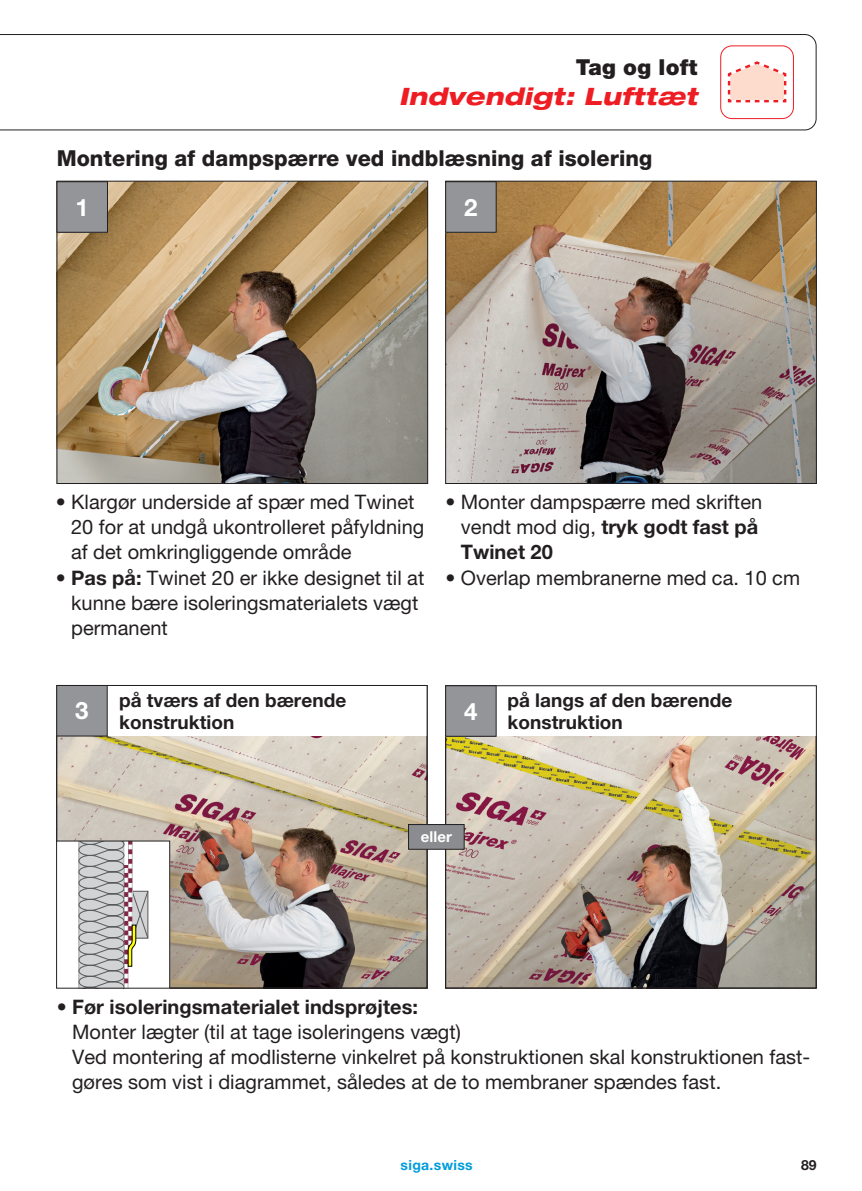
<style>
.page{position:relative;width:862px;height:1191px;background:#fff}
.page>*{position:absolute;margin:0;border:0;box-sizing:border-box;transform-origin:0 0}
.t1{font:italic 800 expanded 24px "Helvetica Neue LT Pro";letter-spacing:.015em;color:#ee1d23}
.t2{font:700 24px "Helvetica Neue LT Pro";color:#fff}
.t3{font:800 22px "Helvetica Neue LT Pro";letter-spacing:.005em;color:#231f20}
.t4{font:900 22px "Helvetica Neue LT Pro";letter-spacing:.01em;color:#231f20}
.t5{font:20px/25.2px "Helvetica Neue LT Pro";letter-spacing:.005em;color:#231f20}
.t6{font:700 19px/22px "Helvetica Neue LT Pro";letter-spacing:.005em;color:#231f20}
.t7{font:700 15px "Helvetica Neue LT Pro";letter-spacing:.005em;color:#fff}
.t8{font:700 14px "Helvetica Neue LT Pro";letter-spacing:.025em;color:#009cdb}
.t9{font:700 14px "Helvetica Neue LT Pro";color:#231f20}
.s1{font-weight:700}
</style>
<div class="page">
<svg style="left:0;top:34px;width:816px;height:96px"></svg>
<svg style="left:726px;top:60px;width:61px;height:44px"></svg>
<div style="left:720px;top:45px;width:74px;height:74px;border:1px solid #ee1d23;border-radius:11px"></div>
<img style="left:447px;top:183px;width:367px;height:299px">
<div style="left:445px;top:181px;width:371px;height:303px;border:1px solid #231f20"></div>
<img style="left:447px;top:736px;width:367px;height:250px">
<img style="left:58px;top:736px;width:367px;height:250px">
<img style="left:59px;top:183px;width:367px;height:299px">
<div style="left:57px;top:181px;width:371px;height:303px;border:1px solid #231f20"></div>
<div style="left:57px;top:182px;width:50px;height:50px;background:#939598"></div>
<div style="left:57px;top:181px;width:51px;height:51px;border:1px solid #231f20"></div>
<div style="left:446px;top:182px;width:50px;height:50px;background:#939598"></div>
<div style="left:445px;top:181px;width:51px;height:51px;border:1px solid #231f20"></div>
<div style="left:57px;top:685px;width:50px;height:51px;background:#939598"></div>
<div style="left:56px;top:685px;width:51px;height:51px;border:1px solid #231f20"></div>
<div style="left:445px;top:685px;width:371px;height:303px;border:1px solid #231f20"></div>
<div style="left:446px;top:685px;width:50px;height:51px;background:#939598"></div>
<div style="left:445px;top:685px;width:51px;height:51px;border:1px solid #231f20"></div>
<div style="left:408px;top:824px;width:56px;height:25px;background:#8a8c8f"></div>
<div style="left:408px;top:824px;width:56px;height:25px;border:1px solid #231f20"></div>
<div style="left:57px;top:841px;width:113px;height:147px;background:#fff"></div>
<svg style="left:79px;top:843px;width:69px;height:143px"></svg>
<div style="left:56px;top:841px;width:114px;height:147px;border:1px solid #231f20"></div>
<p class="t4" style="left:576px;top:54px;width:123px">Tag og loft</p>
<p class="t1" style="left:399px;top:81px;width:300px">Indvendigt: Lufttæt</p>
<p class="t3" style="left:57px;top:145px;width:597px">Montering af dampspærre ved indblæsning af isolering</p>
<p class="t2" style="left:76px;top:192px;width:15px">1</p>
<p class="t2" style="left:464px;top:192px;width:15px">2</p>
<p class="t5" style="left:71px;top:489px;width:355px;text-indent:-15px">• Klargør underside af spær med Twinet<br>20 for at undgå ukontrolleret påfyldning af det omkringliggende område</p>
<p class="t5" style="left:71px;top:564px;width:355px;text-indent:-15px">• <span class="s1">Pas på:</span> Twinet 20 er ikke designet til at kunne bære isoleringsmaterialets vægt permanent</p>
<p class="t5" style="left:461px;top:489px;width:303px;text-indent:-15px">• Monter dampspærre med skriften vendt mod dig, <span class="s1">tryk godt fast på<br>Twinet 20</span></p>
<p class="t5" style="left:445px;top:564px;width:356px">• Overlap membranerne med ca. 10 cm</p>
<p class="t6" style="left:119px;top:688px;width:229px">på tværs af den bærende konstruktion</p>
<p class="t2" style="left:75px;top:696px;width:15px">3</p>
<p class="t6" style="left:507px;top:688px;width:226px">på langs af den bærende konstruktion</p>
<p class="t2" style="left:464px;top:696px;width:15px">4</p>
<p class="t6" style="left:508px;top:699px;width:186px">längs zum Tragwerk</p>
<p class="t7" style="left:421px;top:827px;width:32px">eller</p>
<p class="t5" style="left:72px;top:993px;width:740px;text-indent:-15px">• <span class="s1">Før isoleringsmaterialet indsprøjtes:<br></span>Monter lægter (til at tage isoleringens vægt)<br>Ved montering af modlisterne vinkelret på konstruktionen skal konstruktionen fast&shy;gøres som vist i diagrammet, således at de to membraner spændes fast.</p>
<p class="t8" style="left:401px;top:1156px;width:74px">siga.swiss</p>
<p class="t9" style="left:801px;top:1156px;width:17px">89</p>
</div>
